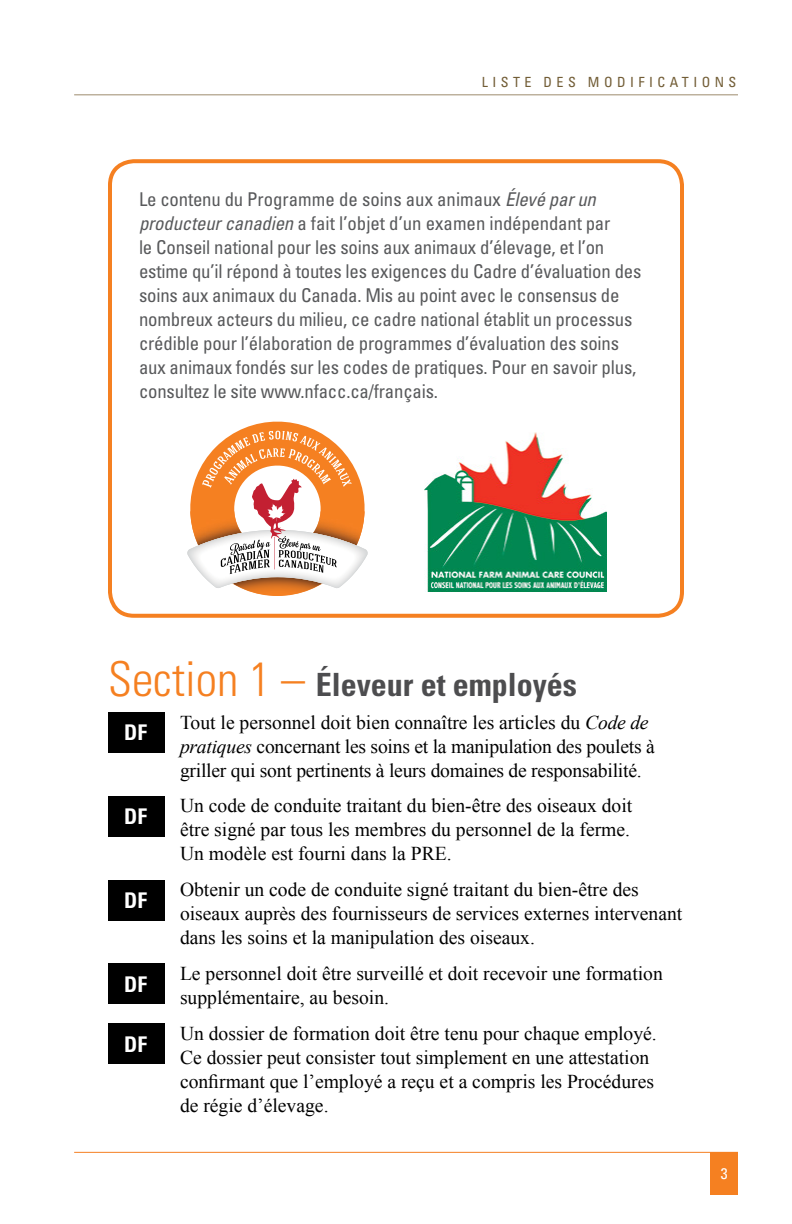
<style>
.page{position:relative;width:792px;height:1224px;background:#fff}
.page>*{position:absolute;margin:0;border:0;box-sizing:border-box;transform-origin:0 0}
.t1{font:700 condensed 32px "Univers LT Std";color:#4d4d4f}
.t2{font:700 condensed 21.6px "Univers LT Std";letter-spacing:.01em;color:#fff}
.t3{font:19.6px/24px "Times New Roman";color:#000}
.t4{font:condensed 19px/24px "Univers LT Std";letter-spacing:-.01em;color:#58595b}
.t5{font:condensed 15.4px "Univers LT Std";color:#fff}
.t6{font:condensed 14px "Univers LT Std";letter-spacing:.32em;color:#725d36}
.s1{font-style:italic}
.s2{font-weight:300;font-size:48px;color:#f58021}
</style>
<div class="page">
<hr style="left:74px;top:94px;width:664px;height:1px;background:#9d8c6e">
<div style="left:710px;top:1152px;width:28px;height:43px;background:#f58021"></div>
<hr style="left:74px;top:1152px;width:664px;height:1px;background:#f58021">
<div style="left:108px;top:712px;width:57px;height:41px;background:#000"></div>
<div style="left:108px;top:796px;width:57px;height:40px;background:#000"></div>
<div style="left:108px;top:880px;width:57px;height:40px;background:#000"></div>
<div style="left:108px;top:964px;width:57px;height:40px;background:#000"></div>
<div style="left:108px;top:1024px;width:57px;height:40px;background:#000"></div>
<div style="left:108px;top:159px;width:576px;height:459px;border:4px solid #f58021;border-radius:24px"></div>
<svg style="left:187px;top:421px;width:181px;height:175px"></svg>
<img style="left:425px;top:432px;width:181px;height:159px">
<p class="t6" style="left:482px;top:74px;width:256px">LISTE DES MODIFICATIONS</p>
<p class="t4" style="left:139px;top:187px;width:504px">Le contenu du Programme de soins aux animaux <span class="s1">Élevé par un producteur canadien</span> a fait l’objet d’un examen indépendant par<br>le Conseil national pour les soins aux animaux d’élevage, et l’on estime qu’il répond à toutes les exigences du Cadre d’évaluation des soins aux animaux du Canada. Mis au point avec le consensus de nombreux acteurs du milieu, ce cadre national établit un processus crédible pour l’élaboration de programmes d’évaluation des soins aux animaux fondés sur les codes de pratiques. Pour en savoir plus, consultez le site www.nfacc.ca/français.</p>
<h1 class="t1" style="left:108px;top:665px;width:471px"><span class="s2">Section 1 –</span> Éleveur et employés</h1>
<p class="t2" style="left:124px;top:719px;width:25px">DF</p>
<p class="t3" style="left:180px;top:710px;width:476px">Tout le personnel doit bien connaître les articles du <span class="s1">Code de pratiques</span> concernant les soins et la manipulation des poulets à griller qui sont pertinents à leurs domaines de responsabilité.</p>
<p class="t2" style="left:124px;top:803px;width:25px">DF</p>
<p class="t3" style="left:180px;top:794px;width:454px;text-align:justify">Un code de conduite traitant du bien-être des oiseaux doit être signé par tous les membres du personnel de la ferme.<br>Un modèle est fourni dans la PRE.</p>
<p class="t2" style="left:124px;top:887px;width:25px">DF</p>
<p class="t3" style="left:180px;top:877px;width:504px">Obtenir un code de conduite signé traitant du bien-être des oiseaux auprès des fournisseurs de services externes intervenant dans les soins et la manipulation des oiseaux.</p>
<p class="t2" style="left:124px;top:971px;width:25px">DF</p>
<p class="t3" style="left:180px;top:961px;width:484px">Le personnel doit être surveillé et doit recevoir une formation supplémentaire, au besoin.</p>
<p class="t2" style="left:124px;top:1031px;width:25px">DF</p>
<p class="t3" style="left:180px;top:1021px;width:478px">Un dossier de formation doit être tenu pour chaque employé.<br>Ce dossier peut consister tout simplement en une attestation confirmant que l’employé a reçu et a compris les Procédures de régie d’élevage.</p>
<p class="t5" style="left:721px;top:1164px;width:8px">3</p>
</div>
